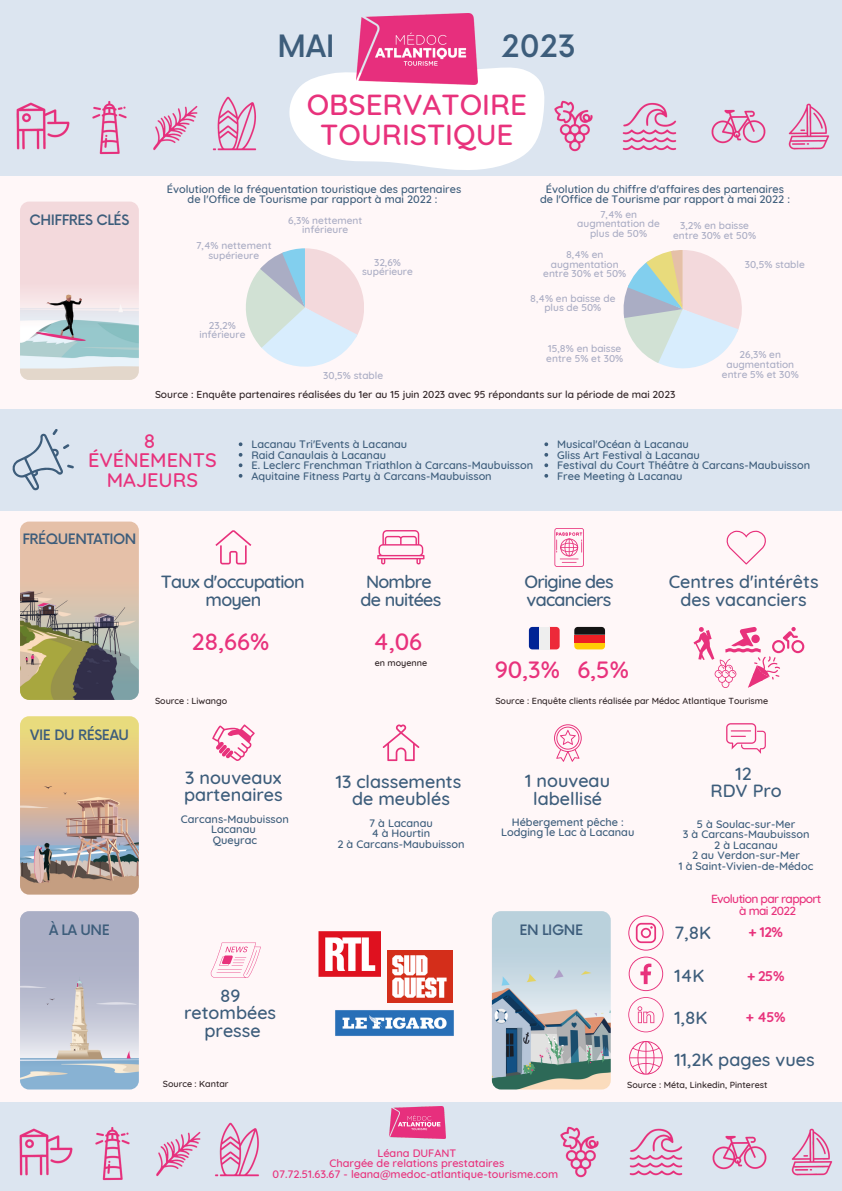
<style>
.page{position:relative;width:842px;height:1191px;background:#fff}
.page>*{position:absolute;margin:0;border:0;box-sizing:border-box;transform-origin:0 0}
.t1{font:500 30px "Now";color:#3d5d7b}
.t2{font:500 29.6px/29.5px "Quicksand";color:#e8327c;text-align:center}
.t3{font:500 24px "Quicksand";color:#e8327c}
.t4{font:500 20px "Quicksand";color:#e8327c}
.t5{font:500 18px/17.2px "Quicksand";color:#3d5d7b}
.t6{font:500 18px "Quicksand";letter-spacing:-.04em;color:#3d5d7b}
.t7{font:500 14px "Now";letter-spacing:-.03em;color:#3d5d7b}
.t8{font:700 14px "Quicksand";color:#e8327c}
.t9{font:500 12px "Quicksand";letter-spacing:-.05em;color:#e8327c}
.t10{font:500 11px/10.5px "Quicksand";color:#3d5d7b;text-align:center}
.t11{font:500 11px "Quicksand";color:#e8327c}
.t12{font:500 10.3px "Quicksand";color:#2f2325}
.t13{font:500 10.1px/9.7px "Quicksand";color:#aaadc4;text-align:center}
.t14{font:500 9px "Quicksand";color:#2f2325}
</style>
<div class="page">
<div style="left:0;top:0;width:842px;height:1190px;background:#fff7f8"></div>
<div style="left:0;top:0;width:842px;height:175px;background:#dce5f0"></div>
<svg style="left:289px;top:67px;width:255px;height:103px"></svg>
<svg style="left:246px;top:248px;width:118px;height:118px"></svg>
<svg style="left:624px;top:250px;width:118px;height:118px"></svg>
<img style="left:711px;top:109px;width:55px;height:35px">
<img style="left:539px;top:91px;width:54px;height:70px">
<img style="left:622px;top:102px;width:55px;height:49px">
<img style="left:212px;top:96px;width:45px;height:55px">
<img style="left:153px;top:105px;width:45px;height:46px">
<img style="left:92px;top:101px;width:35px;height:54px">
<img style="left:788px;top:103px;width:42px;height:47px">
<img style="left:16px;top:102px;width:54px;height:48px">
<div style="left:0;top:409px;width:842px;height:101px;background:#dce5f0"></div>
<svg style="left:12px;top:429px;width:62px;height:61px"></svg>
<div style="left:0;top:1102px;width:842px;height:88px;background:#dce5f0"></div>
<img style="left:390px;top:1106px;width:55px;height:32px">
<img style="left:215px;top:1122px;width:44px;height:55px">
<img style="left:156px;top:1131px;width:45px;height:46px">
<img style="left:95px;top:1127px;width:35px;height:54px">
<img style="left:19px;top:1128px;width:54px;height:48px">
<img style="left:712px;top:1135px;width:55px;height:35px">
<img style="left:560px;top:1126px;width:39px;height:52px">
<img style="left:629px;top:1128px;width:54px;height:48px">
<img style="left:791px;top:1128px;width:42px;height:48px">
<img style="left:335px;top:1010px;width:119px;height:26px">
<img style="left:388px;top:950px;width:64px;height:52px">
<img style="left:319px;top:931px;width:61px;height:45px">
<svg style="left:212px;top:724px;width:43px;height:37px"></svg>
<svg style="left:383px;top:724px;width:36px;height:37px"></svg>
<svg style="left:554px;top:724px;width:28px;height:37px"></svg>
<svg style="left:726px;top:723px;width:40px;height:30px"></svg>
<img style="left:356px;top:13px;width:122px;height:72px">
<svg style="left:215px;top:530px;width:36px;height:34px"></svg>
<svg style="left:377px;top:530px;width:47px;height:34px"></svg>
<svg style="left:693px;top:627px;width:111px;height:61px"></svg>
<svg style="left:726px;top:530px;width:40px;height:34px"></svg>
<svg style="left:549px;top:627px;width:11px;height:22px"></svg>
<svg style="left:529px;top:627px;width:10px;height:22px"></svg>
<div style="left:539px;top:627px;width:10px;height:22px;background:#eee"></div>
<svg style="left:574px;top:642px;width:31px;height:7px"></svg>
<div style="left:574px;top:634px;width:31px;height:8px;background:#ed1f24"></div>
<svg style="left:574px;top:627px;width:31px;height:7px"></svg>
<svg style="left:554px;top:528px;width:30px;height:39px"></svg>
<svg style="left:628px;top:915px;width:36px;height:35px"></svg>
<svg style="left:629px;top:956px;width:34px;height:34px"></svg>
<svg style="left:628px;top:997px;width:36px;height:35px"></svg>
<svg style="left:629px;top:1041px;width:34px;height:33px"></svg>
<img style="left:20px;top:521px;width:119px;height:179px;border-radius:9px">
<img style="left:20px;top:201px;width:119px;height:179px;border-radius:9px">
<img style="left:20px;top:716px;width:119px;height:178px;border-radius:9px">
<img style="left:20px;top:911px;width:119px;height:178px;border-radius:9px">
<svg style="left:210px;top:942px;width:51px;height:35px"></svg>
<img style="left:492px;top:911px;width:119px;height:178px;border-radius:9px">
<svg style="left:239px;top:442px;width:3px;height:4px"></svg>
<svg style="left:239px;top:463px;width:3px;height:4px"></svg>
<svg style="left:544px;top:442px;width:4px;height:4px"></svg>
<svg style="left:544px;top:453px;width:4px;height:3px"></svg>
<svg style="left:544px;top:463px;width:4px;height:4px"></svg>
<svg style="left:544px;top:474px;width:4px;height:3px"></svg>
<p class="t1" style="left:277px;top:30px;width:59px">MAI</p>
<p class="t1" style="left:502px;top:30px;width:76px">2023</p>
<p class="t2" style="left:307px;top:89px;width:222px">OBSERVATOIRE<br>TOURISTIQUE</p>
<p class="t7" style="left:30px;top:213px;width:101px">CHIFFRES CLÉS</p>
<p class="t10" style="left:167px;top:183px;width:296px">Évolution de la fréquentation touristique des partenaires de l'Office de Tourisme par rapport à mai 2022 :</p>
<p class="t10" style="left:546px;top:183px;width:240px">Évolution du chiffre d'affaires des partenaires</p>
<p class="t10" style="left:540px;top:194px;width:251px">de l'Office de Tourisme par rapport à mai 2022 :</p>
<p class="t13" style="left:196px;top:241px;width:77px">7,4% nettement supérieure</p>
<p class="t13" style="left:288px;top:215px;width:76px">6,3% nettement inférieure</p>
<p class="t13" style="left:362px;top:257px;width:52px">32,6% supérieure</p>
<p class="t13" style="left:199px;top:320px;width:48px">23,2% inférieure</p>
<p class="t13" style="left:323px;top:370px;width:61px">30,5% stable</p>
<p class="t13" style="left:577px;top:209px;width:84px">7,4% en augmentation de plus de 50%</p>
<p class="t13" style="left:673px;top:220px;width:85px">3,2% en baisse entre 30% et 50%</p>
<p class="t13" style="left:543px;top:249px;width:85px">8,4% en augmentation entre 30% et 50%</p>
<p class="t13" style="left:530px;top:293px;width:87px">8,4% en baisse de plus de 50%</p>
<p class="t13" style="left:546px;top:344px;width:78px;text-align:left">15,8% en baisse entre 5% et 30%</p>
<p class="t13" style="left:745px;top:259px;width:61px">30,5% stable</p>
<p class="t13" style="left:722px;top:349px;width:78px">26,3% en augmentation entre 5% et 30%</p>
<p class="t12" style="left:155px;top:387px;width:522px">Source : Enquête partenaires réalisées du 1er au 15 juin 2023 avec 95 répondants sur la période de mai 2023</p>
<p class="t4" style="left:144px;top:428px;width:13px">8</p>
<p class="t4" style="left:88px;top:447px;width:130px">ÉVÉNEMENTS</p>
<p class="t4" style="left:107px;top:467px;width:93px">MAJEURS</p>
<p class="t7" style="left:22px;top:531px;width:116px">FRÉQUENTATION</p>
<p class="t10" style="left:251px;top:439px;width:157px">Lacanau Tri'Events à Lacanau</p>
<p class="t10" style="left:251px;top:449px;width:136px">Raid Canaulais à Lacanau</p>
<p class="t10" style="left:251px;top:460px;width:283px">E. Leclerc Frenchman Triathlon à Carcans-Maubuisson</p>
<p class="t10" style="left:251px;top:470px;width:242px">Aquitaine Fitness Party à Carcans-Maubuisson</p>
<p class="t10" style="left:557px;top:439px;width:133px">Musical'Océan à Lacanau</p>
<p class="t10" style="left:557px;top:449px;width:144px">Gliss Art Festival à Lacanau</p>
<p class="t10" style="left:557px;top:460px;width:255px">Festival du Court Théâtre à Carcans-Maubuisson</p>
<p class="t10" style="left:557px;top:470px;width:127px">Free Meeting à Lacanau</p>
<p class="t6" style="left:161px;top:570px;width:145px">Taux d'occupation</p>
<p class="t5" style="left:206px;top:590px;width:57px">moyen</p>
<p class="t3" style="left:191px;top:625px;width:80px">28,66%</p>
<p class="t5" style="left:366px;top:573px;width:67px">Nombre</p>
<p class="t6" style="left:361px;top:587px;width:82px">de nuitées</p>
<p class="t3" style="left:374px;top:625px;width:50px">4,06</p>
<p class="t14" style="left:375px;top:657px;width:54px">en moyenne</p>
<p class="t6" style="left:524px;top:570px;width:91px">Origine des</p>
<p class="t6" style="left:527px;top:587px;width:86px">vacanciers</p>
<p class="t3" style="left:495px;top:654px;width:67px">90,3%</p>
<p class="t3" style="left:577px;top:654px;width:53px">6,5%</p>
<p class="t5" style="left:669px;top:573px;width:151px">Centres d'intérêts</p>
<p class="t5" style="left:680px;top:590px;width:128px">des vacanciers</p>
<p class="t7" style="left:30px;top:727px;width:100px">VIE DU RÉSEAU</p>
<p class="t7" style="left:49px;top:922px;width:62px">À LA UNE</p>
<p class="t14" style="left:155px;top:695px;width:74px">Source : Liwango</p>
<p class="t14" style="left:495px;top:695px;width:274px">Source : Enquête clients réalisée par Médoc Atlantique Tourisme</p>
<p class="t5" style="left:184px;top:768px;width:100px">3 nouveaux partenaires</p>
<p class="t5" style="left:336px;top:772px;width:127px">13 classements</p>
<p class="t5" style="left:352px;top:790px;width:99px">de meublés</p>
<p class="t10" style="left:369px;top:817px;width:65px">7 à Lacanau</p>
<p class="t10" style="left:372px;top:827px;width:60px">4 à Hourtin</p>
<p class="t10" style="left:337px;top:838px;width:128px">2 à Carcans-Maubuisson</p>
<p class="t10" style="left:181px;top:813px;width:110px">Carcans-Maubuisson</p>
<p class="t10" style="left:211px;top:823px;width:46px">Lacanau</p>
<p class="t10" style="left:213px;top:834px;width:46px">Queyrac</p>
<p class="t5" style="left:220px;top:986px;width:22px">89</p>
<p class="t5" style="left:184px;top:1003px;width:94px">retombées</p>
<p class="t5" style="left:205px;top:1021px;width:58px">presse</p>
<p class="t14" style="left:163px;top:1077px;width:67px">Source : Kantar</p>
<p class="t5" style="left:525px;top:772px;width:86px">1 nouveau</p>
<p class="t5" style="left:533px;top:789px;width:70px">labellisé</p>
<p class="t10" style="left:501px;top:816px;width:135px">Hébergement pêche :<br>Lodging le Lac à Lacanau</p>
<p class="t7" style="left:519px;top:922px;width:65px">EN LIGNE</p>
<p class="t5" style="left:735px;top:764px;width:18px">12</p>
<p class="t5" style="left:710px;top:782px;width:73px">RDV Pro</p>
<p class="t10" style="left:697px;top:818px;width:100px">5 à Soulac-sur-Mer</p>
<p class="t10" style="left:683px;top:828px;width:128px">3 à Carcans-Maubuisson</p>
<p class="t10" style="left:714px;top:839px;width:65px">2 à Lacanau</p>
<p class="t10" style="left:692px;top:849px;width:109px">2 au Verdon-sur-Mer</p>
<p class="t10" style="left:679px;top:860px;width:136px">1 à Saint-Vivien-de-Médoc</p>
<p class="t9" style="left:711px;top:890px;width:112px">Evolution par rapport</p>
<p class="t9" style="left:739px;top:902px;width:58px">à mai 2022</p>
<p class="t5" style="left:674px;top:923px;width:38px">7,8K</p>
<p class="t5" style="left:674px;top:966px;width:31px">14K</p>
<p class="t5" style="left:674px;top:1008px;width:34px">1,8K</p>
<p class="t5" style="left:674px;top:1050px;width:142px">11,2K pages vues</p>
<p class="t8" style="left:749px;top:922px;width:36px">+ 12%</p>
<p class="t8" style="left:747px;top:966px;width:39px">+ 25%</p>
<p class="t8" style="left:746px;top:1008px;width:41px">+ 45%</p>
<p class="t14" style="left:627px;top:1078px;width:142px">Source : Méta, Linkedin, Pinterest</p>
<p class="t11" style="left:377px;top:1145px;width:81px">Léana DUFANT</p>
<p class="t11" style="left:329px;top:1156px;width:176px">Chargée de relations prestataires</p>
<p class="t11" style="left:272px;top:1166px;width:287px">07.72.51.63.67 - leana@medoc-atlantique-tourisme.com</p>
</div>
